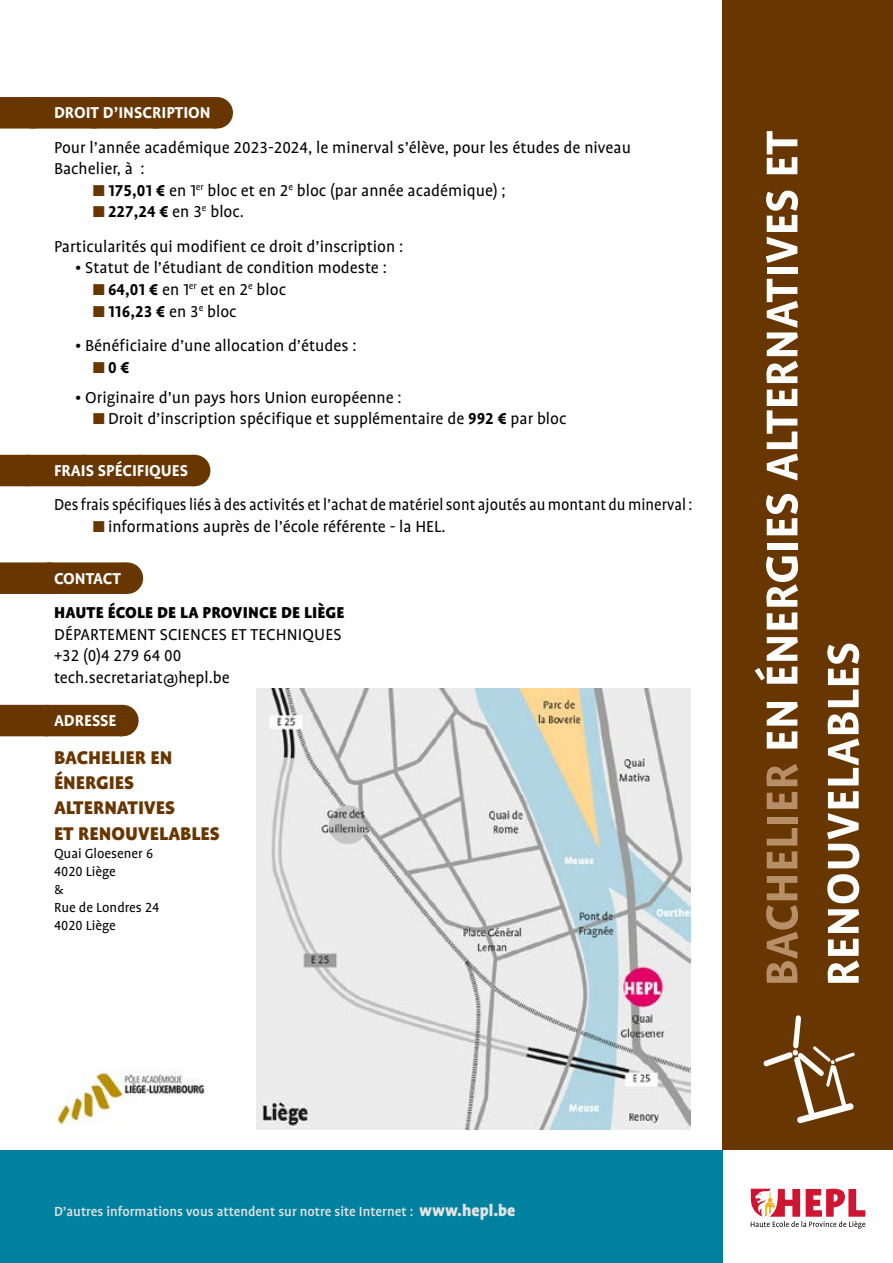
<style>
.page{position:relative;width:893px;height:1263px;background:#fff}
.page>*{position:absolute;margin:0;border:0;box-sizing:border-box;transform-origin:0 0}
.t1{font:700 51px/61.2px "Profile OT";letter-spacing:.01em;color:#fff}
.t2{font:900 21px/25.2px "Profile OT";color:#683600}
.t3{font:18px/21.6px "Profile OT";color:#000}
.t4{font:18px "Profile OT";color:#000;scale:.94 1}
.t5{font:700 18px "Profile OT";color:#fff}
.t6{font:900 18px "Profile OT";letter-spacing:.01em;color:#000}
.t7{font:700 18px "Profile OT";color:#000}
.t8{font:500 15px "Profile OT";color:#e3e3e3}
.t9{font:15px/18px "Profile OT";color:#000}
.s1{color:#683600}
.s2{font-weight:700}
.s3{font-weight:400;color:#683600}
.s4{font-weight:400}
.s5{color:#b68e67}
.s6{font-weight:900;font-size:18px}
</style>
<div class="page">
<div style="left:722px;top:0;width:171px;height:1151px;background:#683600"></div>
<svg style="left:751px;top:1189px;width:114px;height:40px"></svg>
<div style="left:0;top:1151px;width:722px;height:112px;background:#0081a0"></div>
<div style="left:0;top:97px;width:216px;height:32px;background:#683600"></div>
<svg style="left:33px;top:97px;width:153px;height:32px"></svg>
<hr style="left:216px;top:97px;width:1px;height:32px;background:#683600">
<div style="left:0;top:455px;width:194px;height:31px;background:#683600"></div>
<hr style="left:194px;top:455px;width:1px;height:31px;background:#683600">
<div style="left:0;top:562px;width:126px;height:32px;background:#683600"></div>
<svg style="left:49px;top:562px;width:39px;height:32px"></svg>
<hr style="left:126px;top:562px;width:1px;height:32px;background:#683600">
<div style="left:0;top:705px;width:122px;height:31px;background:#683600"></div>
<hr style="left:122px;top:705px;width:1px;height:31px;background:#683600">
<img style="left:256px;top:688px;width:434px;height:441px">
<svg style="left:763px;top:1015px;width:92px;height:108px"></svg>
<img style="left:57px;top:1069px;width:150px;height:56px">
<p class="t5" style="left:54px;top:103px;width:158px">DROIT D’INSCRIPTION</p>
<p class="t3" style="left:54px;top:137px;width:578px">Pour l’année académique 2023-2024, le minerval s’élève, pour les études de niveau<br>Bachelier, à :</p>
<p class="t3" style="left:92px;top:180px;width:415px"><span class="s1">▪</span><span class="s2">175,01 €</span> en 1<sup>er</sup> bloc et en 2<sup>e</sup> bloc (par année académique) ;</p>
<p class="t3" style="left:54px;top:195px;width:351px;line-height:34.3px;text-indent:38px"><span class="s1">▪</span><span class="s2">227,24 €</span> en 3<sup>e</sup> bloc.<br>Particularités qui modifient ce droit d’inscription :</p>
<p class="t3" style="left:75px;top:257px;width:313px">• Statut de l’étudiant de condition modeste :</p>
<p class="t3" style="left:92px;top:279px;width:195px"><span class="s1">▪</span><span class="s2">64,01 €</span> en 1<sup>er</sup> et en 2<sup>e</sup> bloc</p>
<p class="t7" style="left:92px;top:301px;width:146px"><span class="s3">▪</span>116,23 € <span class="s4">en 3</span><sup>e</sup> <span class="s4">bloc</span></p>
<p class="t3" style="left:75px;top:335px;width:283px">• Bénéficiaire d’une allocation d’études :</p>
<p class="t7" style="left:92px;top:357px;width:39px"><span class="s3">▪</span>0 €</p>
<p class="t3" style="left:75px;top:387px;width:328px">• Originaire d’un pays hors Union européenne :</p>
<p class="t3" style="left:92px;top:408px;width:476px"><span class="s1">▪</span>Droit d’inscription spécifique et supplémentaire de <span class="s2">992 €</span> par bloc</p>
<p class="t5" style="left:54px;top:460px;width:136px">FRAIS SPÉCIFIQUES</p>
<p class="t4" style="left:54px;top:495px;width:681px">Des frais spécifiques liés à des activités et l’achat de matériel sont ajoutés au montant du minerval :</p>
<p class="t3" style="left:92px;top:516px;width:355px"><span class="s1">▪</span>informations auprès de l’école référente - la HEL.</p>
<p class="t5" style="left:54px;top:568px;width:68px">CONTACT</p>
<p class="t6" style="left:54px;top:602px;width:292px">HAUTE ÉCOLE DE LA PROVINCE DE LIÈGE</p>
<p class="t3" style="left:54px;top:624px;width:289px">DÉPARTEMENT SCIENCES ET TECHNIQUES +32 (0)4 279 64 00 tech.secretariat@hepl.be</p>
<p class="t5" style="left:54px;top:710px;width:64px">ADRESSE</p>
<p class="t2" style="left:54px;top:745px;width:167px">BACHELIER EN<br>ÉNERGIES<br>ALTERNATIVES<br>ET RENOUVELABLES</p>
<p class="t9" style="left:54px;top:844px;width:107px">Quai Gloesener 6<br>4020 Liège<br>&amp;<br>Rue de Londres 24<br>4020 Liège</p>
<h1 class="t1" style="left:752px;top:986px;width:857px;rotate:-90deg"><span class="s5">BACHELIER</span> EN ÉNERGIES ALTERNATIVES ET<br>RENOUVELABLES</h1>
<p class="t8" style="left:54px;top:1203px;width:463px">D’autres informations vous attendent sur notre site Internet : <span class="s6">www.hepl.be</span></p>
</div>
